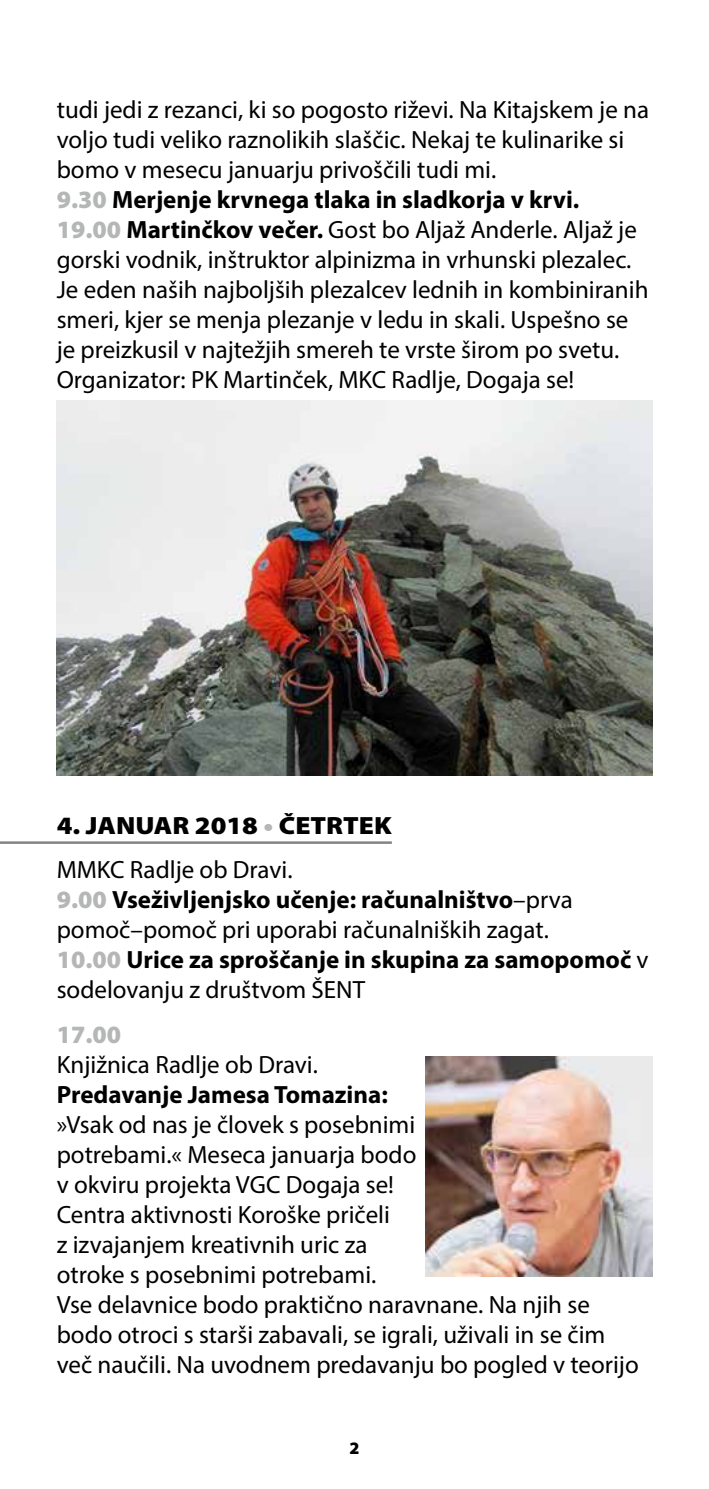
<style>
.page{position:relative;width:709px;height:1489px;background:#fff}
.page>*{position:absolute;margin:0;border:0;box-sizing:border-box;transform-origin:0 0}
.t1{font:25px/30px "Myriad Pro";color:#000}
.t2{font:700 25px/30px "Myriad Pro";color:#000}
.t3{font:900 25px/44.2px "Myriad Pro";color:#000;scale:1.1 1}
.t4{font:900 25px "Myriad Pro";color:#b5b7b7}
.t5{font:900 17.5px "Myriad Pro";color:#000}
.s1{font-weight:900;color:#b5b7b7}
.s2{font-weight:700}
.s3{color:#b5b7b7}
.s4{font-weight:400}
</style>
<div class="page">
<hr style="left:0;top:841px;width:392px;height:2px;background:#828483">
<img style="left:57px;top:400px;width:595px;height:375px">
<img style="left:425px;top:1056px;width:227px;height:220px">
<p class="t1" style="left:57px;top:94px;width:594px">tudi jedi z rezanci, ki so pogosto riževi. Na Kitajskem je na voljo tudi veliko raznolikih slaščic. Nekaj te kulinarike si bomo v mesecu januarju privoščili tudi mi.<br><span class="s1">9.30</span> <span class="s2">Merjenje krvnega tlaka in sladkorja v krvi.<br></span><span class="s1">19.00</span> <span class="s2">Martinčkov večer.</span> Gost bo Aljaž Anderle. Aljaž je gorski vodnik, inštruktor alpinizma in vrhunski plezalec.<br>Je eden naših najboljših plezalcev lednih in kombiniranih smeri, kjer se menja plezanje v ledu in skali. Uspešno se je preizkusil v najtežjih smereh te vrste širom po svetu.<br>Organizator: PK Martinček, MKC Radlje, Dogaja se!</p>
<p class="t3" style="left:57px;top:803px;width:306px">4. JANUAR 2018 <span class="s3">•</span> ČETRTEK<br><span class="s4">MMKC Radlje ob Dravi.</span></p>
<p class="t2" style="left:57px;top:884px;width:593px"><span class="s1">9.00</span> Vseživljenjsko učenje: računalništvo<span class="s4">–prva pomoč–pomoč pri uporabi računalniških zagat.<br></span><span class="s1">10.00</span> Urice za sproščanje in skupina za samopomoč <span class="s4">v sodelovanju z društvom ŠENT</span></p>
<p class="t4" style="left:57px;top:1019px;width:66px">17.00</p>
<p class="t1" style="left:57px;top:1048px;width:263px">Knjižnica Radlje ob Dravi.</p>
<p class="t2" style="left:57px;top:1078px;width:332px">Predavanje Jamesa Tomazina:</p>
<p class="t1" style="left:57px;top:1108px;width:583px">»Vsak od nas je človek s posebnimi<br>potrebami.« Meseca januarja bodo<br>v okviru projekta VGC Dogaja se!<br>Centra aktivnosti Koroške pričeli<br>z izvajanjem kreativnih uric za<br>otroke s posebnimi potrebami.<br>Vse delavnice bodo praktično naravnane. Na njih se bodo otroci s starši zabavali, se igrali, uživali in se čim več naučili. Na uvodnem predavanju bo pogled v teorijo</p>
<p class="t5" style="left:349px;top:1438px;width:12px">2</p>
</div>
